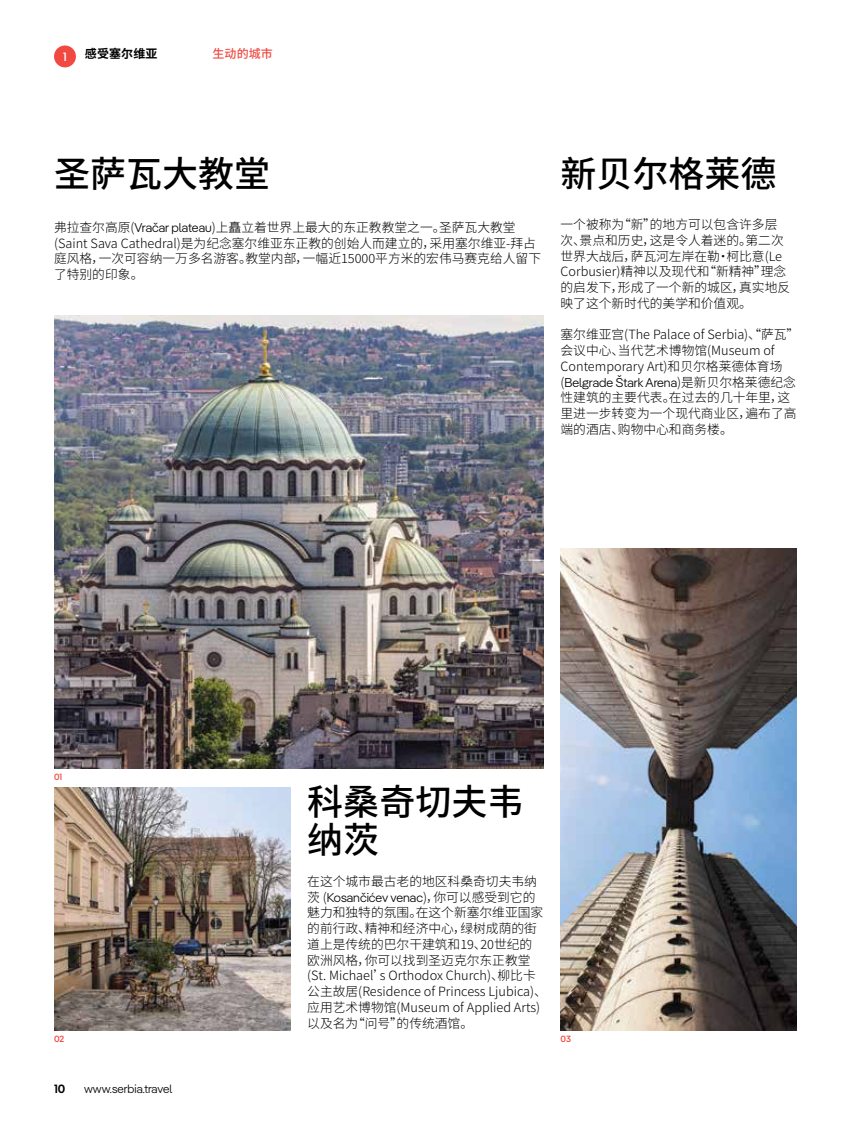
<style>
.page{position:relative;width:851px;height:1127px;background:#fff}
.page>*{position:absolute;margin:0;border:0;box-sizing:border-box;transform-origin:0 0}
.t1{font:500 36px/37.5px "Noto Sans SC";color:#000}
.t2{font:300 12.75px/15.8px "Noto Sans SC";color:#000}
.t3{font:300 12.75px "Pangea";color:#000}
.t4{font:300 12px "Pangea";color:#000}
.t5{font:700 12px "Noto Sans SC";letter-spacing:.01em;color:#000}
.t6{font:500 12px "Noto Sans SC";letter-spacing:.01em;color:#f04942}
.t7{font:600 12px "Pangea";color:#000}
.t8{font:500 12px "Pangea";color:#fff}
.t9{font:500 9px "Pangea";color:#f04942}
.s1{font-family:"Pangea"}
.s2{font-family:"Noto Sans SC"}
</style>
<div class="page">
<div style="left:54px;top:45px;width:22px;height:22px;background:#f04942;border-radius:50%"></div>
<img style="left:54px;top:315px;width:489px;height:454px">
<img style="left:560px;top:549px;width:236px;height:481px">
<img style="left:54px;top:787px;width:236px;height:243px">
<p class="t8" style="left:63px;top:49px;width:5px">1</p>
<p class="t5" style="left:85px;top:47px;width:74px">感受塞尔维亚</p>
<p class="t6" style="left:212px;top:47px;width:62px">生动的城市</p>
<h1 class="t1" style="left:54px;top:155px;width:217px">圣萨瓦大教堂</h1>
<p class="t2" style="left:54px;top:220px;width:488px">弗拉查尔高原(<span class="s1">Vračar plateau</span>)上矗立着世界上最大的东正教教堂之一。圣萨瓦大教堂(Saint Sava Cathedral)是为纪念塞尔维亚东正教的创始人而建立的，采用塞尔维亚-拜占庭风格，一次可容纳一万多名游客。教堂内部，一幅近15000平方米的宏伟马赛克给人留下了特别的印象。</p>
<h1 class="t1" style="left:560px;top:155px;width:217px">新贝尔格莱德</h1>
<p class="t2" style="left:560px;top:217px;width:231px">一个被称为“新”的地方可以包含许多层次、景点和历史，这是令人着迷的。第二次世界大战后，萨瓦河左岸在勒· 柯比意(Le<br>Corbusier)精神以及现代和“新精神”理念的启发下，形成了一个新的城区，真实地反映了这个新时代的美学和价值观。</p>
<p class="t2" style="left:560px;top:327px;width:240px">塞尔维亚宫(The Palace of Serbia)、“萨瓦”会议中心、当代艺术博物馆(Museum of<br>Contemporary Art)和贝尔格莱德体育场</p>
<p class="t3" style="left:560px;top:373px;width:237px"><span class="s2">(</span>Belgrade Štark Arena<span class="s2">)是新贝尔格莱德纪念</span></p>
<p class="t2" style="left:560px;top:390px;width:237px">性建筑的主要代表。在过去的几十年里，这里进一步转变为一个现代商业区，遍布了高端的酒店、购物中心和商务楼。</p>
<p class="t9" style="left:54px;top:770px;width:10px">01</p>
<p class="t9" style="left:54px;top:1032px;width:12px">02</p>
<p class="t7" style="left:54px;top:1080px;width:13px">10</p>
<p class="t4" style="left:84px;top:1080px;width:90px">www.serbia.travel</p>
<h1 class="t1" style="left:307px;top:784px;width:217px">科桑奇切夫韦纳茨</h1>
<p class="t2" style="left:307px;top:873px;width:231px">在这个城市最古老的地区科桑奇切夫韦纳</p>
<p class="t3" style="left:307px;top:888px;width:230px"><span class="s2">茨 (</span>Kosančićev venac<span class="s2">)，你可以感受到它的</span></p>
<p class="t2" style="left:307px;top:905px;width:241px">魅力和独特的氛围。在这个新塞尔维亚国家的前行政、精神和经济中心，绿树成荫的街道上是传统的巴尔干建筑和19、20世纪的欧洲风格，你可以找到圣迈克尔东正教堂(St. Michael’s Orthodox Church)、柳比卡公主故居(Residence of Princess Ljubica)、应用艺术博物馆(Museum of Applied Arts)以及名为“问号”的传统酒馆。</p>
<p class="t9" style="left:560px;top:1032px;width:12px">03</p>
</div>
